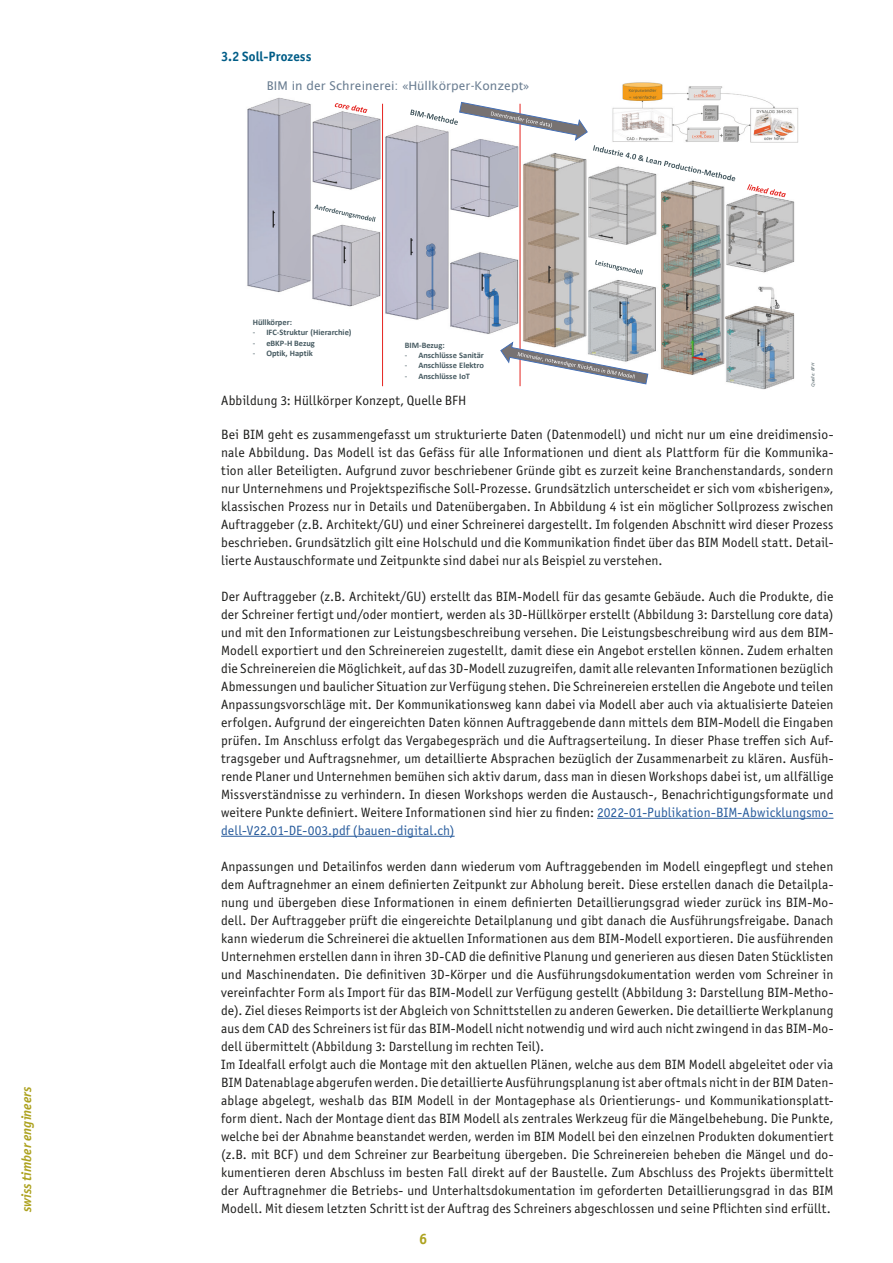
<style>
.page{position:relative;width:893px;height:1263px;background:#fff}
.page>*{position:absolute;margin:0;border:0;box-sizing:border-box;transform-origin:0 0}
.t1{font:700 15px "Officina Sans ITC Pro";color:#ada21f}
.Fliesstext{font:13.5px/18px "Officina Sans ITC Pro";letter-spacing:.015em;color:#1d1d1b;text-align:justify}
.t2{font:italic 700 13.5px "Officina Sans ITC Pro";color:#ada21f}
.Untertitel_H2_Blau{font:700 13.5px "Officina Sans ITC Pro";letter-spacing:.005em;color:#005d87}
.t3{font:12px "Lucida Sans";color:#6b7e92}
.t4{font:700 8.4px "Calibri";color:#465a61}
.t5{font:italic 4.2px "Lucida Sans";color:#4b5c61}
.s1{font-weight:400}
.s2{color:#275b9c}
</style>
<div class="page">
<hr style="left:597px;top:818px;width:236px;height:1px;background:#275b9c">
<hr style="left:221px;top:836px;width:234px;height:1px;background:#275b9c">
<img style="left:247px;top:97px;width:548px;height:293px">
<hr style="left:382px;top:104px;width:1px;height:282px;background:#e52521">
<hr style="left:520px;top:104px;width:1px;height:282px;background:#e52521">
<svg style="left:410px;top:102px;width:325px;height:79px"></svg>
<svg style="left:314px;top:205px;width:62px;height:17px"></svg>
<svg style="left:595px;top:260px;width:48px;height:15px"></svg>
<svg style="left:335px;top:103px;width:32px;height:10px"></svg>
<svg style="left:747px;top:184px;width:39px;height:13px"></svg>
<svg style="left:500px;top:342px;width:148px;height:42px"></svg>
<img style="left:612px;top:82px;width:186px;height:61px">
<p class="t2" style="left:18px;top:1212px;width:126px;rotate:-90deg">swiss timber engineers</p>
<p class="Untertitel_H2_Blau" style="left:221px;top:48px;width:92px">3.2 Soll-Prozess</p>
<p class="t3" style="left:267px;top:79px;width:264px">BIM in der Schreinerei: «Hüllkörper-Konzept»</p>
<p class="t4" style="left:253px;top:317px;width:41px">Hüllkörper:</p>
<p class="t4" style="left:253px;top:327px;width:100px"><span class="s1">-</span> IFC-Struktur (Hierarchie)</p>
<p class="t4" style="left:253px;top:337px;width:64px"><span class="s1">-</span> eBKP-H Bezug</p>
<p class="t4" style="left:253px;top:347px;width:62px"><span class="s1">-</span> Optik, Haptik</p>
<p class="t4" style="left:405px;top:339px;width:42px">BIM-Bezug:</p>
<p class="t4" style="left:405px;top:349px;width:81px"><span class="s1">-</span> Anschlüsse Sanitär</p>
<p class="t4" style="left:405px;top:360px;width:81px"><span class="s1">-</span> Anschlüsse Elektro</p>
<p class="t4" style="left:405px;top:370px;width:67px"><span class="s1">-</span> Anschlüsse IoT</p>
<p class="t5" style="left:811px;top:387px;width:25px;rotate:-90deg">Quelle: BFH</p>
<p class="Fliesstext" style="left:221px;top:392px;width:247px">Abbildung 3: Hüllkörper Konzept, Quelle BFH</p>
<p class="Fliesstext" style="left:221px;top:425px;width:614px">Bei BIM geht es zusammengefasst um strukturierte Daten (Datenmodell) und nicht nur um eine dreidimensio&shy;nale Abbildung. Das Modell ist das Gefäss für alle Informationen und dient als Plattform für die Kommunika&shy;tion aller Beteiligten. Aufgrund zuvor beschriebener Gründe gibt es zurzeit keine Branchenstandards, sondern nur Unternehmens und Projektspezifische Soll-Prozesse. Grundsätzlich unterscheidet er sich vom «bisherigen», klassischen Prozess nur in Details und Datenübergaben. In Abbildung 4 ist ein möglicher Sollprozess zwischen Auftraggeber (z.B. Architekt/GU) und einer Schreinerei dargestellt. Im folgenden Abschnitt wird dieser Prozess beschrieben. Grundsätzlich gilt eine Holschuld und die Kommunikation findet über das BIM Modell statt. Detail&shy;lierte Austauschformate und Zeitpunkte sind dabei nur als Beispiel zu verstehen.</p>
<p class="Fliesstext" style="left:221px;top:587px;width:614px">Der Auftraggeber (z.B. Architekt/GU) erstellt das BIM-Modell für das gesamte Gebäude. Auch die Produkte, die der Schreiner fertigt und/oder montiert, werden als 3D-Hüllkörper erstellt (Abbildung 3: Darstellung core data) und mit den Informationen zur Leistungsbeschreibung versehen. Die Leistungsbeschreibung wird aus dem BIM-Modell exportiert und den Schreinereien zugestellt, damit diese ein Angebot erstellen können. Zudem erhalten die Schreinereien die Möglichkeit, auf das 3D-Modell zuzugreifen, damit alle relevanten Informationen bezüglich Abmessungen und baulicher Situation zur Verfügung stehen. Die Schreinereien erstellen die Angebote und teilen Anpassungsvorschläge mit. Der Kommunikationsweg kann dabei via Modell aber auch via aktualisierte Dateien erfolgen. Aufgrund der eingereichten Daten können Auftraggebende dann mittels dem BIM-Modell die Eingaben prüfen. Im Anschluss erfolgt das Vergabegespräch und die Auftragserteilung. In dieser Phase treffen sich Auf&shy;tragsgeber und Auftragsnehmer, um detaillierte Absprachen bezüglich der Zusammenarbeit zu klären. Ausfüh&shy;rende Planer und Unternehmen bemühen sich aktiv darum, dass man in diesen Workshops dabei ist, um allfällige Missverständnisse zu verhindern. In diesen Workshops werden die Austausch-, Benachrichtigungsformate und weitere Punkte definiert. Weitere Informationen sind hier zu finden: <span class="s2">2022-01-Publikation-BIM-Abwicklungsmo&shy;dell-V22.01-DE-003.pdf (bauen-digital.ch)</span></p>
<p class="Fliesstext" style="left:221px;top:857px;width:614px">Anpassungen und Detailinfos werden dann wiederum vom Auftraggebenden im Modell eingepflegt und stehen dem Auftragnehmer an einem definierten Zeitpunkt zur Abholung bereit. Diese erstellen danach die Detailpla&shy;nung und übergeben diese Informationen in einem definierten Detaillierungsgrad wieder zurück ins BIM-Mo&shy;dell. Der Auftraggeber prüft die eingereichte Detailplanung und gibt danach die Ausführungsfreigabe. Danach kann wiederum die Schreinerei die aktuellen Informationen aus dem BIM-Modell exportieren. Die ausführenden Unternehmen erstellen dann in ihren 3D-CAD die definitive Planung und generieren aus diesen Daten Stücklisten und Maschinendaten. Die definitiven 3D-Körper und die Ausführungsdokumentation werden vom Schreiner in vereinfachter Form als Import für das BIM-Modell zur Verfügung gestellt (Abbildung 3: Darstellung BIM-Metho&shy;de). Ziel dieses Reimports ist der Abgleich von Schnittstellen zu anderen Gewerken. Die detaillierte Werkplanung aus dem CAD des Schreiners ist für das BIM-Modell nicht notwendig und wird auch nicht zwingend in das BIM-Mo&shy;dell übermittelt (Abbildung 3: Darstellung im rechten Teil).</p>
<p class="Fliesstext" style="left:221px;top:1055px;width:614px">Im Idealfall erfolgt auch die Montage mit den aktuellen Plänen, welche aus dem BIM Modell abgeleitet oder via BIM Datenablage abgerufen werden. Die detaillierte Ausführungsplanung ist aber oftmals nicht in der BIM Daten&shy;ablage abgelegt, weshalb das BIM Modell in der Montagephase als Orientierungs- und Kommunikationsplatt&shy;form dient. Nach der Montage dient das BIM Modell als zentrales Werkzeug für die Mängelbehebung. Die Punkte, welche bei der Abnahme beanstandet werden, werden im BIM Modell bei den einzelnen Produkten dokumentiert (z.B. mit BCF) und dem Schreiner zur Bearbeitung übergeben. Die Schreinereien beheben die Mängel und do&shy;kumentieren deren Abschluss im besten Fall direkt auf der Baustelle. Zum Abschluss des Projekts übermittelt der Auftragnehmer die Betriebs- und Unterhaltsdokumentation im geforderten Detaillierungsgrad in das BIM Modell. Mit diesem letzten Schritt ist der Auftrag des Schreiners abgeschlossen und seine Pflichten sind erfüllt.</p>
<p class="t1" style="left:419px;top:1230px;width:10px">6</p>
</div>
